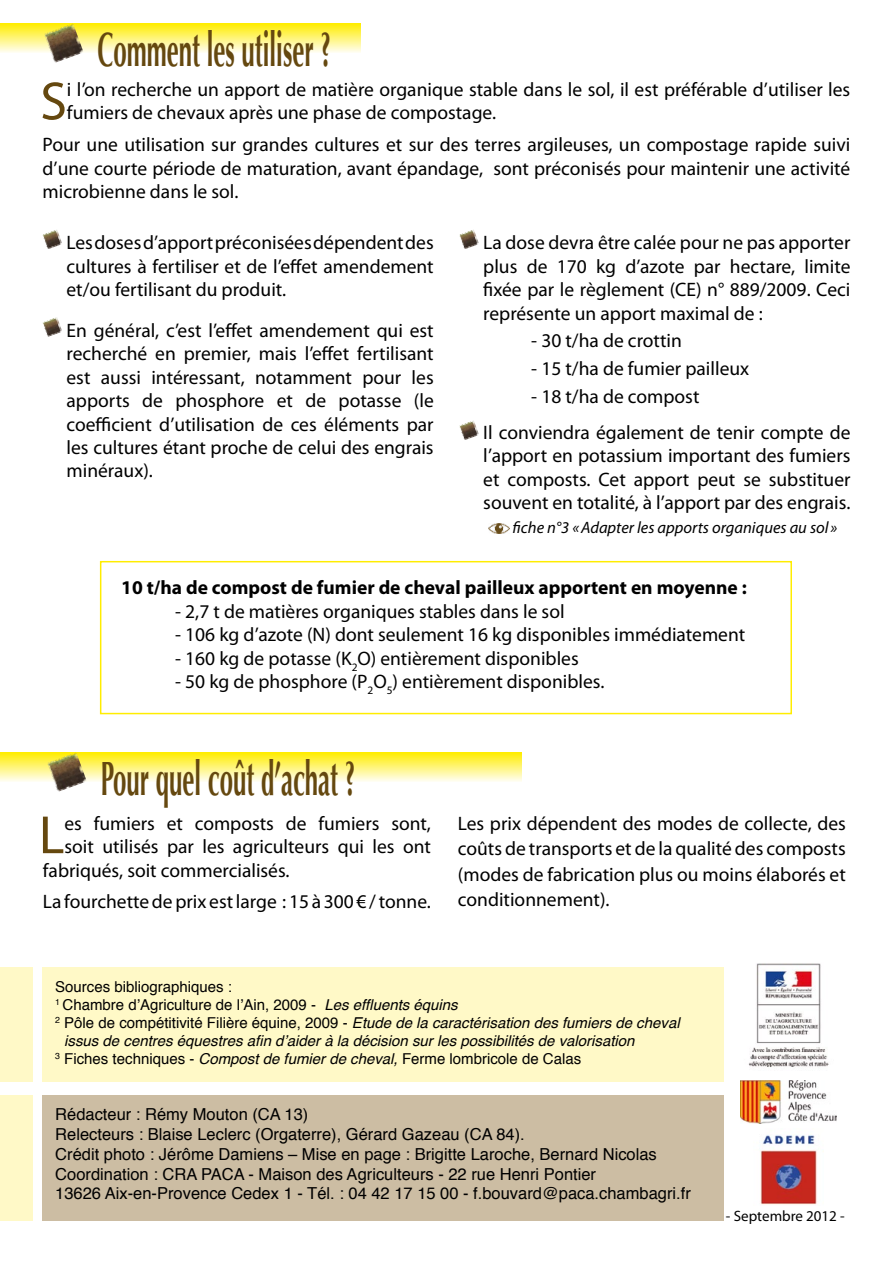
<style>
.page{position:relative;width:893px;height:1263px;background:#fff}
.page>*{position:absolute;margin:0;border:0;box-sizing:border-box;transform-origin:0 0}
.t1{font:54.15px "Myriad Pro";color:#65480f}
.t2{font:700 48px "Optima";color:#65480f;scale:.5 1}
.t3{font:19.5px/23.4px "Myriad Pro";color:#000;text-align:justify}
.t4{font:700 19.5px "Myriad Pro";color:#000}
.t5{font:16.5px/19.8px "Helvetica";color:#000}
.t6{font:italic 16.5px "Myriad Pro";color:#000}
.t7{font:italic 15px "Helvetica";color:#000}
.t8{font:15px "Helvetica";color:#000}
.t9{font:15px "Myriad Pro";color:#000}
.s1{font-style:italic}
.s2{font-style:normal}
</style>
<div class="page">
<div style="left:0;top:23px;width:361px;height:30px;background:linear-gradient(to bottom,#ffec00,#fffdeb)"></div>
<div style="left:0;top:752px;width:522px;height:30px;background:linear-gradient(to bottom,#ffec00,#fffdeb)"></div>
<img style="left:44px;top:23px;width:40px;height:40px">
<img style="left:47px;top:752px;width:40px;height:40px">
<div style="left:0;top:1095px;width:33px;height:125px;background:#fff9c7"></div>
<div style="left:0;top:967px;width:33px;height:115px;background:#fff9c7"></div>
<img style="left:760px;top:1135px;width:57px;height:70px">
<img style="left:741px;top:1081px;width:95px;height:42px">
<img style="left:43px;top:230px;width:19px;height:19px">
<img style="left:43px;top:317px;width:19px;height:20px">
<img style="left:459px;top:230px;width:20px;height:19px">
<img style="left:459px;top:420px;width:20px;height:20px">
<img style="left:748px;top:963px;width:81px;height:104px">
<div style="left:43px;top:1095px;width:681px;height:125px;background:#ccbda3"></div>
<div style="left:43px;top:967px;width:681px;height:115px;background:#fff9c7"></div>
<div style="left:100px;top:561px;width:692px;height:153px;border:2px solid #ffed00"></div>
<img style="left:488px;top:523px;width:22px;height:10px">
<h2 class="t2" style="left:98px;top:22px;width:468px">Comment les utiliser ?</h2>
<h1 class="t1" style="left:40px;top:68px;width:28px">S</h1>
<p class="t3" style="left:67px;top:77px;width:785px">i l’on recherche un apport de matière organique stable dans le sol, il est préférable d’utiliser les fumiers de chevaux après une phase de compostage.</p>
<p class="t3" style="left:43px;top:133px;width:809px">Pour une utilisation sur grandes cultures et sur des terres argileuses, un compostage rapide suivi d’une courte période de maturation, avant épandage, sont préconisés pour maintenir une activité microbienne dans le sol.</p>
<p class="t3" style="left:67px;top:231px;width:369px">Les doses d’apport préconisées dépendent des cultures à fertiliser et de l’effet amendement et/ou fertilisant du produit.</p>
<p class="t3" style="left:67px;top:318px;width:369px">En général, c’est l’effet amendement qui est recherché en premier, mais l’effet fertilisant est aussi intéressant, notamment pour les apports de phosphore et de potasse (le coefficient d’utilisation de ces éléments par les cultures étant proche de celui des engrais minéraux).</p>
<p class="t3" style="left:483px;top:231px;width:369px">La dose devra être calée pour ne pas apporter plus de 170 kg d’azote par hectare, limite fixée par le règlement (CE) n° 889/2009. Ceci représente un apport maximal de :</p>
<p class="t3" style="left:531px;top:329px;width:152px">- 30 t/ha de crottin</p>
<p class="t3" style="left:531px;top:356px;width:220px">- 15 t/ha de fumier pailleux</p>
<p class="t3" style="left:483px;top:378px;width:369px;line-height:36.2px;text-indent:48px">- 18 t/ha de compost<br>Il conviendra également de tenir compte de</p>
<p class="t3" style="left:483px;top:444px;width:369px">l’apport en potassium important des fumiers et composts. Cet apport peut se substituer souvent en totalité, à l’apport par des engrais.</p>
<p class="t6" style="left:513px;top:518px;width:326px">fiche n°3 «Adapter les apports organiques au sol »</p>
<p class="t4" style="left:121px;top:575px;width:627px">10 t/ha de compost de fumier de cheval pailleux apportent en moyenne :</p>
<p class="t3" style="left:175px;top:599px;width:391px">- 2,7 t de matières organiques stables dans le sol</p>
<p class="t3" style="left:175px;top:622px;width:572px">- 106 kg d’azote (N) dont seulement 16 kg disponibles immédiatement</p>
<p class="t3" style="left:175px;top:646px;width:405px">- 160 kg de potasse (K<sub>2</sub>O) entièrement disponibles</p>
<p class="t3" style="left:175px;top:669px;width:431px">- 50 kg de phosphore (P<sub>2</sub>O<sub>5</sub>) entièrement disponibles.</p>
<h2 class="t2" style="left:101px;top:751px;width:511px">Pour quel coût d’achat ?</h2>
<h1 class="t1" style="left:39px;top:802px;width:27px">L</h1>
<p class="t3" style="left:64px;top:811px;width:368px">es fumiers et composts de fumiers sont,</p>
<p class="t3" style="left:64px;top:835px;width:368px">soit utilisés par les agriculteurs qui les ont</p>
<p class="t3" style="left:43px;top:858px;width:248px">fabriqués, soit commercialisés.</p>
<p class="t3" style="left:43px;top:890px;width:389px">La fourchette de prix est large : 15 à 300 € / tonne.</p>
<p class="t3" style="left:458px;top:810px;width:389px;line-height:25.5px">Les prix dépendent des modes de collecte, des coûts de transports et de la qualité des composts (modes de fabrication plus ou moins élaborés et conditionnement).</p>
<p class="t8" style="left:55px;top:975px;width:178px">Sources bibliographiques :</p>
<p class="t8" style="left:55px;top:993px;width:404px"><sup>1</sup> Chambre d’Agriculture de l’Ain, 2009 - <span class="s1">Les effluents équins</span></p>
<p class="t7" style="left:55px;top:1010px;width:626px"><sup>2</sup> <span class="s2">Pôle de compétitivité Filière équine, 2009 -</span> Etude de la caractérisation des fumiers de cheval</p>
<p class="t7" style="left:64px;top:1028px;width:572px">issus de centres équestres afin d’aider à la décision sur les possibilités de valorisation</p>
<p class="t8" style="left:55px;top:1047px;width:527px"><sup>3</sup> Fiches techniques - <span class="s1">Compost de fumier de cheval,</span> Ferme lombricole de Calas</p>
<p class="t5" style="left:55px;top:1105px;width:637px">Rédacteur : Rémy Mouton (CA 13)<br>Relecteurs : Blaise Leclerc (Orgaterre), Gérard Gazeau (CA 84).<br>Crédit photo : Jérôme Damiens – Mise en page : Brigitte Laroche, Bernard Nicolas Coordination : CRA PACA - Maison des Agriculteurs - 22 rue Henri Pontier<br>13626 Aix-en-Provence Cedex 1 - Tél. : 04 42 17 15 00 - f.bouvard@paca.chambagri.fr</p>
<p class="t9" style="left:726px;top:1207px;width:120px">- Septembre 2012 -</p>
</div>
